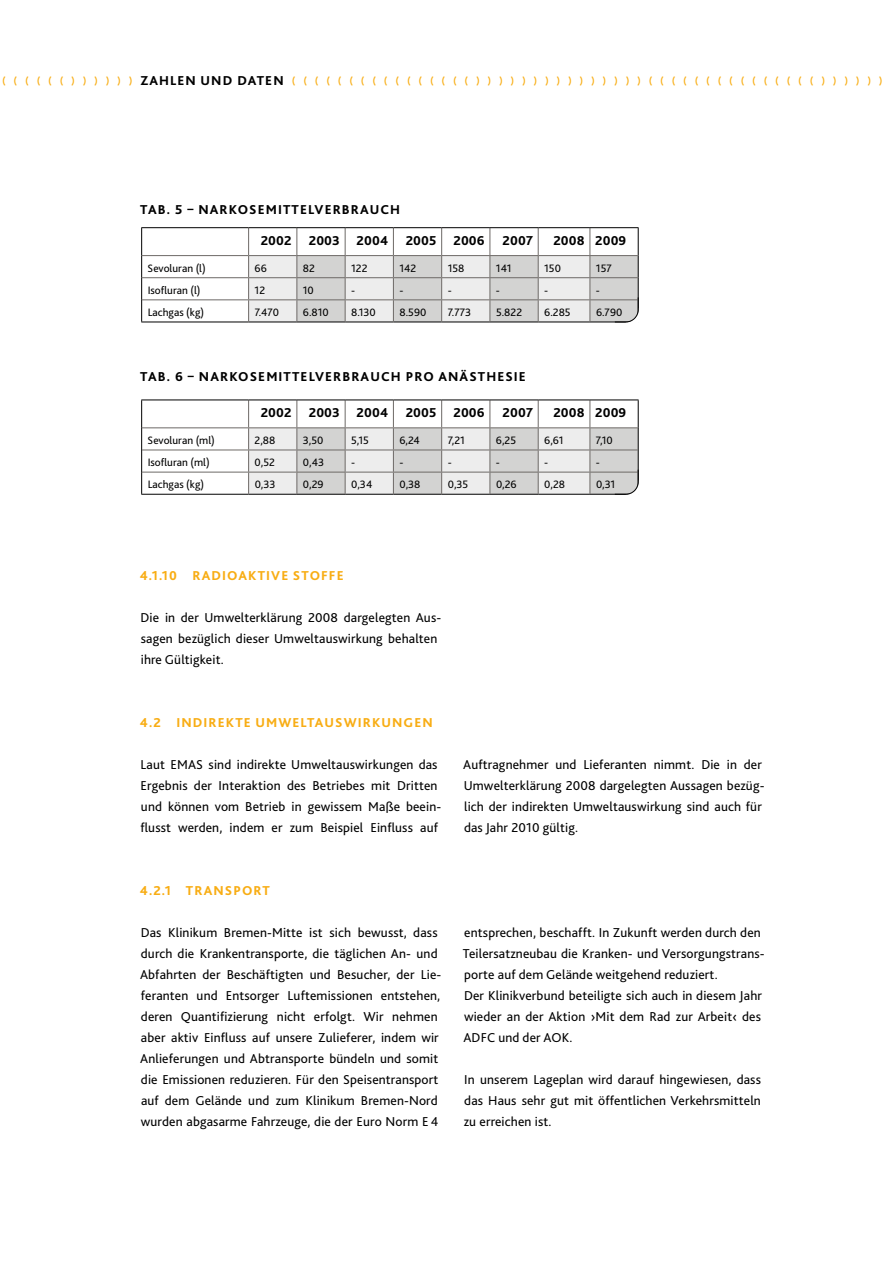
<style>
.page{position:relative;width:893px;height:1263px;background:#fff}
.page>*{position:absolute;margin:0;border:0;box-sizing:border-box;transform-origin:0 0}
.t1{font:13.5px/21px "Bliss 2";letter-spacing:.01em;color:#000}
.t2{font:800 13.5px "Bliss 2";letter-spacing:.01em;color:#000}
.t3{font:800 13.5px "Bliss 2";letter-spacing:.08em;color:#000}
.t4{font:800 13.5px "Bliss 2";letter-spacing:.08em;color:#f8ad14}
.t5{font:11.25px "Bliss 2";color:#000}
.t6{font:800 10.5px "Avenir";color:#f8ad14}
.s1{font-family:"Bliss 2";font-size:13.5px;color:#000}
</style>
<div class="page">
<svg style="left:141px;top:228px;width:1px;height:94px"></svg>
<hr style="left:141px;top:322px;width:108px;height:1px;background:#000">
<hr style="left:142px;top:255px;width:107px;height:1px;background:#6d6966">
<hr style="left:142px;top:277px;width:107px;height:1px;background:#6d6966">
<hr style="left:142px;top:299px;width:107px;height:1px;background:#6d6966">
<hr style="left:141px;top:227px;width:108px;height:1px;background:#000">
<hr style="left:249px;top:227px;width:48px;height:1px;background:#000">
<hr style="left:297px;top:227px;width:48px;height:1px;background:#000">
<hr style="left:345px;top:227px;width:48px;height:1px;background:#000">
<hr style="left:393px;top:227px;width:49px;height:1px;background:#000">
<hr style="left:442px;top:227px;width:48px;height:1px;background:#000">
<hr style="left:490px;top:227px;width:48px;height:1px;background:#000">
<hr style="left:538px;top:227px;width:52px;height:1px;background:#000">
<hr style="left:590px;top:227px;width:49px;height:1px;background:#000">
<svg style="left:141px;top:401px;width:1px;height:93px"></svg>
<hr style="left:141px;top:494px;width:108px;height:1px;background:#000">
<hr style="left:142px;top:427px;width:107px;height:1px;background:#6d6966">
<hr style="left:142px;top:450px;width:107px;height:1px;background:#6d6966">
<hr style="left:142px;top:472px;width:107px;height:1px;background:#6d6966">
<hr style="left:141px;top:400px;width:108px;height:1px;background:#000">
<svg style="left:248px;top:400px;width:391px;height:95px"></svg>
<svg style="left:248px;top:228px;width:391px;height:95px"></svg>
<p class="t6" style="left:2px;top:74px;width:177px">(((((())))))<span class="s1">ZAHLEN</span></p>
<p class="t2" style="left:201px;top:72px;width:66px">UN D DATEN</p>
<p class="t6" style="left:292px;top:74px;width:592px">(((((((((((((((()))))))))))))))((((((((((((((())))))</p>
<p class="t3" style="left:140px;top:201px;width:231px">TAB. 5 – NARKOS EMITTELVERBRAUCH</p>
<p class="t2" style="left:261px;top:232px;width:32px">2002</p>
<p class="t2" style="left:309px;top:232px;width:81px">2003 2004</p>
<p class="t2" style="left:406px;top:232px;width:32px">2005</p>
<p class="t2" style="left:453px;top:232px;width:33px">2006</p>
<p class="t2" style="left:503px;top:232px;width:32px">2007</p>
<p class="t2" style="left:553px;top:232px;width:74px">2008 2009</p>
<p class="t5" style="left:148px;top:261px;width:60px">Sevoluran (l)</p>
<p class="t5" style="left:255px;top:261px;width:14px">66</p>
<p class="t5" style="left:303px;top:261px;width:14px">82</p>
<p class="t5" style="left:351px;top:261px;width:18px">122</p>
<p class="t5" style="left:399px;top:261px;width:18px">142</p>
<p class="t5" style="left:448px;top:261px;width:18px">158</p>
<p class="t5" style="left:496px;top:261px;width:17px">141</p>
<p class="t5" style="left:544px;top:261px;width:18px">150</p>
<p class="t5" style="left:596px;top:261px;width:17px">157</p>
<p class="t5" style="left:148px;top:283px;width:54px">Isofluran (l)</p>
<p class="t5" style="left:255px;top:283px;width:12px">12</p>
<p class="t5" style="left:303px;top:283px;width:13px">10</p>
<p class="t5" style="left:351px;top:283px;width:6px">-</p>
<p class="t5" style="left:399px;top:283px;width:6px">-</p>
<p class="t5" style="left:448px;top:283px;width:6px">-</p>
<p class="t5" style="left:496px;top:283px;width:6px">-</p>
<p class="t5" style="left:544px;top:283px;width:6px">-</p>
<p class="t5" style="left:596px;top:283px;width:6px">-</p>
<p class="t5" style="left:148px;top:305px;width:58px">Lachgas (kg)</p>
<p class="t5" style="left:255px;top:305px;width:26px">7.470</p>
<p class="t5" style="left:303px;top:305px;width:27px">6.810</p>
<p class="t5" style="left:351px;top:305px;width:26px">8.130</p>
<p class="t5" style="left:399px;top:305px;width:28px">8.590</p>
<p class="t5" style="left:448px;top:305px;width:25px">7.773</p>
<p class="t5" style="left:496px;top:305px;width:28px">5.822</p>
<p class="t5" style="left:544px;top:305px;width:28px">6.285</p>
<p class="t5" style="left:596px;top:305px;width:28px">6.790</p>
<p class="t3" style="left:140px;top:368px;width:232px">TAB. 6 – NARKOS EMITTELVERBRAUCH</p>
<p class="t3" style="left:406px;top:368px;width:122px">PRO ANÄSTH ESI E</p>
<p class="t2" style="left:261px;top:404px;width:32px">2002</p>
<p class="t2" style="left:309px;top:404px;width:81px">2003 2004</p>
<p class="t2" style="left:406px;top:404px;width:32px">2005</p>
<p class="t2" style="left:453px;top:404px;width:33px">2006</p>
<p class="t2" style="left:503px;top:404px;width:32px">2007</p>
<p class="t2" style="left:553px;top:404px;width:74px">2008 2009</p>
<p class="t5" style="left:148px;top:433px;width:69px">Sevoluran (ml)</p>
<p class="t5" style="left:255px;top:433px;width:22px">2,88</p>
<p class="t5" style="left:303px;top:433px;width:22px">3,50</p>
<p class="t5" style="left:351px;top:433px;width:19px">5,15</p>
<p class="t5" style="left:399px;top:433px;width:22px">6,24</p>
<p class="t5" style="left:448px;top:433px;width:19px">7,21</p>
<p class="t5" style="left:496px;top:433px;width:22px">6,25</p>
<p class="t5" style="left:544px;top:433px;width:21px">6,61</p>
<p class="t5" style="left:596px;top:433px;width:18px">7,10</p>
<p class="t5" style="left:148px;top:455px;width:64px">Isofluran (ml)</p>
<p class="t5" style="left:255px;top:455px;width:22px">0,52</p>
<p class="t5" style="left:303px;top:455px;width:23px">0,43</p>
<p class="t5" style="left:351px;top:455px;width:6px">-</p>
<p class="t5" style="left:399px;top:455px;width:6px">-</p>
<p class="t5" style="left:448px;top:455px;width:6px">-</p>
<p class="t5" style="left:496px;top:455px;width:6px">-</p>
<p class="t5" style="left:544px;top:455px;width:6px">-</p>
<p class="t5" style="left:596px;top:455px;width:6px">-</p>
<p class="t5" style="left:148px;top:477px;width:58px">Lachgas (kg)</p>
<p class="t5" style="left:255px;top:477px;width:22px">0,33</p>
<p class="t5" style="left:303px;top:477px;width:22px">0,29</p>
<p class="t5" style="left:351px;top:477px;width:23px">0,34</p>
<p class="t5" style="left:399px;top:477px;width:23px">0,38</p>
<p class="t5" style="left:448px;top:477px;width:22px">0,35</p>
<p class="t5" style="left:496px;top:477px;width:22px">0,26</p>
<p class="t5" style="left:544px;top:477px;width:22px">0,28</p>
<p class="t5" style="left:596px;top:477px;width:21px">0,31</p>
<p class="t4" style="left:140px;top:567px;width:50px">4.1.10 RADIOA</p>
<p class="t4" style="left:248px;top:567px;width:71px">KTIVE STOFF</p>
<p class="t4" style="left:337px;top:567px;width:8px">E</p>
<p class="t1" style="left:141px;top:606px;width:302px">Die in der Umwelterklärung 2008 dargelegten Aus&shy;sagen bezüglich dieser Umweltauswirkung behalten ihre Gültigkeit.</p>
<p class="t4" style="left:140px;top:714px;width:185px">4.2 INDI REKTE UMWELTAUS</p>
<p class="t4" style="left:344px;top:714px;width:91px">WIRKUNGEN</p>
<p class="t1" style="left:140px;top:753px;width:302px">Laut EMAS sind indirekte Umweltauswirkungen das Ergebnis der Interaktion des Betriebes mit Dritten und können vom Betrieb in gewissem Maße beein&shy;flusst werden, indem er zum Beispiel Einfluss auf</p>
<p class="t1" style="left:463px;top:754px;width:303px">Auftragnehmer und Lieferanten nimmt. Die in der Umwelterklärung 2008 dargelegten Aussagen bezüg&shy;lich der indirekten Umweltauswirkung sind auch für das Jahr 2010 gültig.</p>
<p class="t4" style="left:140px;top:882px;width:95px">4.2.1 TRANSPO</p>
<p class="t4" style="left:254px;top:882px;width:18px">RT</p>
<p class="t1" style="left:140px;top:922px;width:303px">Das Klinikum Bremen-Mitte ist sich bewusst, dass durch die Krankentransporte, die täglichen An- und Abfahrten der Beschäftigten und Besucher, der Lie&shy;feranten und Entsorger Luftemissionen entstehen, deren Quantifizierung nicht erfolgt. Wir nehmen aber aktiv Einfluss auf unsere Zulieferer, indem wir Anlieferungen und Abtransporte bündeln und somit die Emissionen reduzieren. Für den Speisentransport auf dem Gelände und zum Klinikum Bremen-Nord wurden abgasarme Fahrzeuge, die der Euro Norm E 4</p>
<p class="t1" style="left:463px;top:922px;width:303px">entsprechen, beschafft. In Zukunft werden durch den Teilersatzneubau die Kranken- und Versorgungstrans&shy;porte auf dem Gelände weitgehend reduziert.<br>Der Klinikverbund beteiligte sich auch in diesem Jahr wieder an der Aktion ›Mit dem Rad zur Arbeit‹ des ADFC und der AOK.</p>
<p class="t1" style="left:464px;top:1069px;width:299px;text-align:justify">In unserem Lageplan wird darauf hingewiesen, dass das Haus sehr gut mit öffentlichen Verkehrsmitteln zu erreichen ist.</p>
</div>
